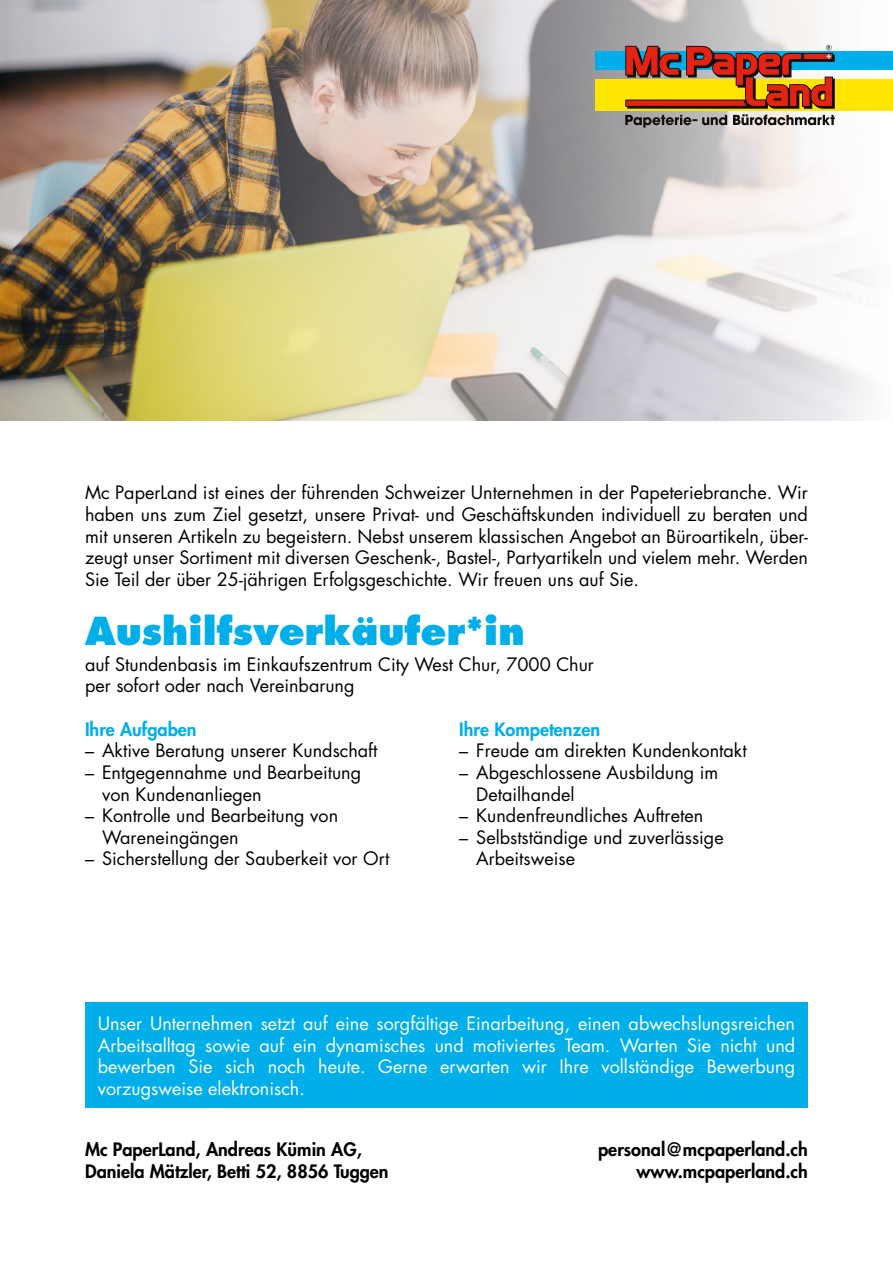
<style>
.page{position:relative;width:893px;height:1263px;background:#fff}
.page>*{position:absolute;margin:0;border:0;box-sizing:border-box;transform-origin:0 0}
.t1{font:800 37.5px "Futura Std";color:#00aeea}
.t2{font:18px/21.6px "Futura Std";color:#000}
.t3{font:18px/21.6px "Futura Std";color:#fff;text-align:justify}
.t4{font:800 18px "Futura Std";color:#000}
.t5{font:800 18px "Futura Std";color:#00aeea}
</style>
<div class="page">
<img style="left:0;top:0;width:893px;height:421px">
<div style="left:595px;top:52px;width:298px;height:18px;background:#00aeea"></div>
<div style="left:595px;top:79px;width:298px;height:32px;background:#ffe600"></div>
<svg style="left:625px;top:45px;width:210px;height:83px"></svg>
<div style="left:85px;top:1002px;width:723px;height:106px;background:#00aeea"></div>
<p class="t2" style="left:85px;top:482px;width:724px;text-align:justify">Mc PaperLand ist eines der führenden Schweizer Unternehmen in der Papeteriebranche. Wir haben uns zum Ziel gesetzt, unsere Privat- und Geschäftskunden individuell zu beraten und mit unseren Artikeln zu begeistern. Nebst unserem klassischen Angebot an Büroartikeln, über&shy;zeugt unser Sortiment mit diversen Geschenk-, Bastel-, Partyartikeln und vielem mehr. Werden Sie Teil der über 25-jährigen Erfolgsgeschichte. Wir freuen uns auf Sie.</p>
<h1 class="t1" style="left:85px;top:607px;width:441px">Aushilfsverkäufer*in</h1>
<p class="t2" style="left:85px;top:653px;width:510px">auf Stundenbasis im Einkaufszentrum City West Chur, 7000 Chur per sofort oder nach Vereinbarung</p>
<p class="t5" style="left:85px;top:718px;width:113px">Ihre Aufgaben</p>
<p class="t2" style="left:85px;top:740px;width:294px">– Aktive Beratung unserer Kundschaft</p>
<p class="t2" style="left:102px;top:762px;width:261px;text-indent:-17px">– Entgegennahme und Bearbeitung von Kundenanliegen</p>
<p class="t2" style="left:102px;top:805px;width:238px;text-indent:-17px">– Kontrolle und Bearbeitung von<br>Wareneingängen</p>
<p class="t2" style="left:85px;top:848px;width:306px">– Sicherstellung der Sauberkeit vor Ort</p>
<p class="t5" style="left:459px;top:718px;width:142px">Ihre Kompetenzen</p>
<p class="t2" style="left:459px;top:740px;width:289px">– Freude am direkten Kundenkontakt</p>
<p class="t2" style="left:476px;top:762px;width:244px;text-indent:-17px">– Abgeschlossene Ausbildung im<br>Detailhandel</p>
<p class="t2" style="left:459px;top:805px;width:245px">– Kundenfreundliches Auftreten</p>
<p class="t2" style="left:476px;top:826px;width:249px;text-indent:-17px">– Selbstständige und zuverlässige<br>Arbeitsweise</p>
<p class="t3" style="left:98px;top:1013px;width:699px">Unser Unternehmen setzt auf eine sorgfältige Einarbeitung, einen abwechslungsreichen Arbeitsalltag sowie auf ein dynamisches und motiviertes Team. Warten Sie nicht und bewerben Sie sich noch heute. Gerne erwarten wir Ihre vollständige Bewerbung vorzugsweise elektronisch.</p>
<p class="t4" style="left:85px;top:1138px;width:278px">Mc PaperLand, Andreas Kümin AG,</p>
<p class="t4" style="left:598px;top:1138px;width:211px">personal@mcpaperland.ch</p>
<p class="t4" style="left:85px;top:1160px;width:305px">Daniela Mätzler, Betti 52, 8856 Tuggen</p>
<p class="t4" style="left:636px;top:1160px;width:173px">www.mcpaperland.ch</p>
</div>
